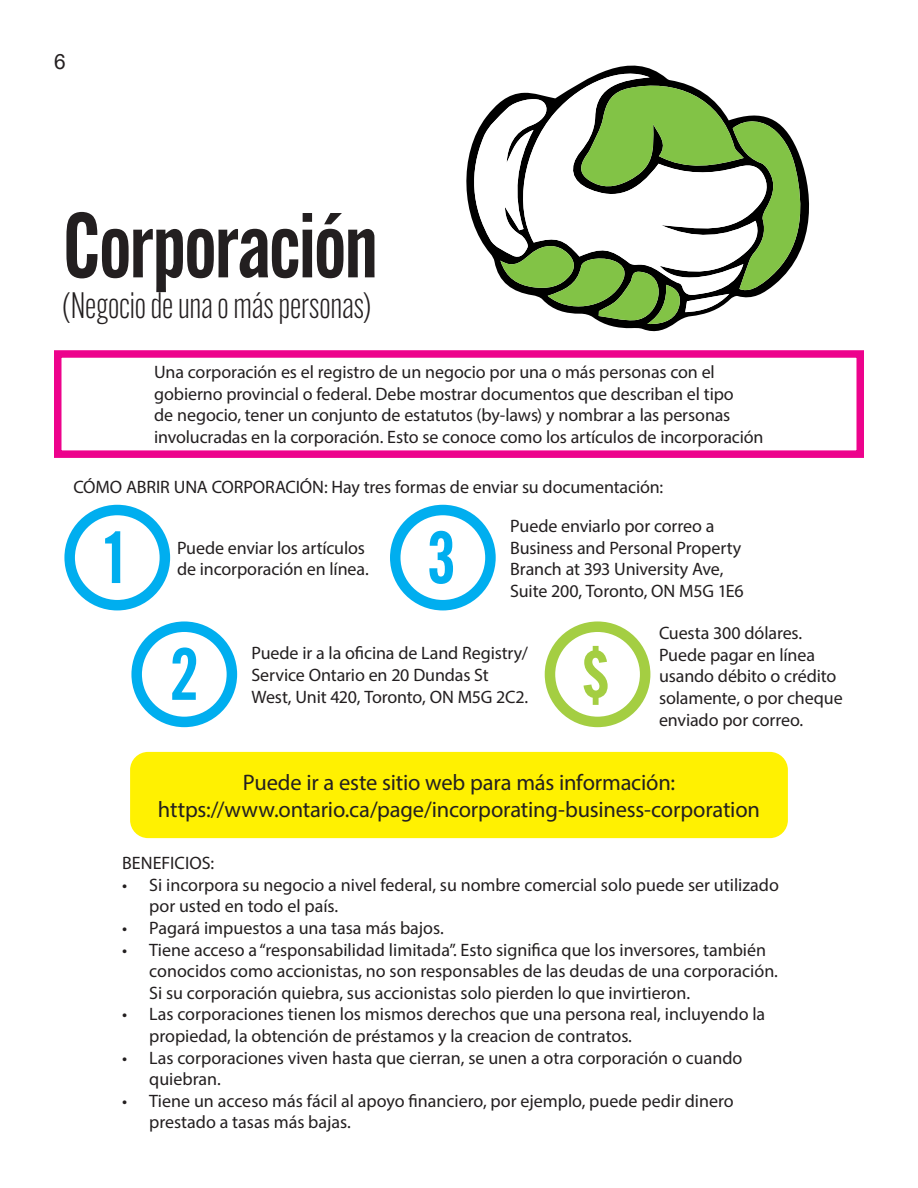
<style>
.page{position:relative;width:918px;height:1188px;background:#fff}
.page>*{position:absolute;margin:0;border:0;box-sizing:border-box;transform-origin:0 0}
.t1{font:600 90px "Alternate Gothic Cond ATF";letter-spacing:-.015em;color:#231f20}
.t2{font:600 72px "Alternate Gothic Cond ATF";color:#00aeef}
.t3{font:600 72px "Alternate Gothic Cond ATF";color:#a4ce42}
.t4{font:300 36px "Alternate Gothic Cond ATF";letter-spacing:-.005em;color:#231f20}
.t5{font:22.5px "Myriad Pro";letter-spacing:-.01em;color:#231f20}
.t6{font:21px "Arial";color:#231f20}
.t7{font:18px/21.6px "Myriad Pro";color:#231f20}
</style>
<div class="page">
<div style="left:54px;top:350px;width:810px;height:108px;border:8px solid #ed028c"></div>
<div style="left:64px;top:505px;width:106px;height:105px;border:10px solid #00aeef;border-radius:50%"></div>
<div style="left:131px;top:621px;width:106px;height:106px;border:10px solid #00aeef;border-radius:50%"></div>
<div style="left:390px;top:505px;width:106px;height:105px;border:10px solid #00aeef;border-radius:50%"></div>
<div style="left:545px;top:621px;width:105px;height:106px;border:10px solid #a4ce42;border-radius:50%"></div>
<div style="left:130px;top:752px;width:658px;height:86px;background:#fff101;border-radius:18px"></div>
<svg style="left:466px;top:65px;width:343px;height:267px"></svg>
<svg style="left:514px;top:66px;width:255px;height:13px"></svg>
<svg style="left:469px;top:79px;width:335px;height:246px"></svg>
<p class="t6" style="left:54px;top:47px;width:13px">6</p>
<p class="t1" style="left:63px;top:189px;width:317px">Corporación</p>
<p class="t4" style="left:63px;top:284px;width:310px">(Negocio de una o más personas)</p>
<p class="t7" style="left:154px;top:361px;width:611px">Una corporación es el registro de un negocio por una o más personas con el gobierno provincial o federal. Debe mostrar documentos que describan el tipo<br>de negocio, tener un conjunto de estatutos (by-laws) y nombrar a las personas involucradas en la corporación. Esto se conoce como los artículos de incorporación</p>
<p class="t7" style="left:73px;top:476px;width:591px">CÓMO ABRIR UNA CORPORACIÓN: Hay tres formas de enviar su documentación:</p>
<p class="t2" style="left:104px;top:512px;width:22px">1</p>
<p class="t7" style="left:177px;top:536px;width:193px">Puede enviar los artículos de incorporación en línea.</p>
<p class="t2" style="left:427px;top:512px;width:29px">3</p>
<p class="t7" style="left:510px;top:515px;width:235px">Puede enviarlo por correo a<br>Business and Personal Property<br>Branch at 393 University Ave,<br>Suite 200, Toronto, ON M5G 1E6</p>
<p class="t2" style="left:170px;top:629px;width:29px">2</p>
<p class="t7" style="left:251px;top:642px;width:278px">Puede ir a la oficina de Land Registry/<br>Service Ontario en 20 Dundas St<br>West, Unit 420, Toronto, ON M5G 2C2.</p>
<p class="t3" style="left:582px;top:629px;width:28px">$</p>
<p class="t7" style="left:659px;top:622px;width:185px">Cuesta 300 dólares.<br>Puede pagar en línea usando débito o crédito solamente, o por cheque enviado por correo.</p>
<p class="t5" style="left:243px;top:769px;width:434px">Puede ir a este sitio web para más información:</p>
<p class="t5" style="left:158px;top:796px;width:604px">https://www.ontario.ca/page/incorporating-business-corporation</p>
<p class="t7" style="left:122px;top:852px;width:94px">BENEFICIOS:</p>
<p class="t7" style="left:149px;top:874px;width:631px;text-indent:-27px">• Si incorpora su negocio a nivel federal, su nombre comercial solo puede ser utilizado por usted en todo el país.</p>
<p class="t7" style="left:122px;top:917px;width:323px">• Pagará impuestos a una tasa más bajos.</p>
<p class="t7" style="left:149px;top:939px;width:630px;text-indent:-27px">• Tiene acceso a “responsabilidad limitada”. Esto significa que los inversores, también conocidos como accionistas, no son responsables de las deudas de una corporación.<br>Si su corporación quiebra, sus accionistas solo pierden lo que invirtieron.</p>
<p class="t7" style="left:149px;top:1003px;width:618px;text-indent:-27px">• Las corporaciones tienen los mismos derechos que una persona real, incluyendo la propiedad, la obtención de préstamos y la creacion de contratos.</p>
<p class="t7" style="left:149px;top:1047px;width:595px;text-indent:-27px">• Las corporaciones viven hasta que cierran, se unen a otra corporación o cuando quiebran.</p>
<p class="t7" style="left:149px;top:1090px;width:586px;text-indent:-27px">• Tiene un acceso más fácil al apoyo financiero, por ejemplo, puede pedir dinero prestado a tasas más bajas.</p>
</div>
